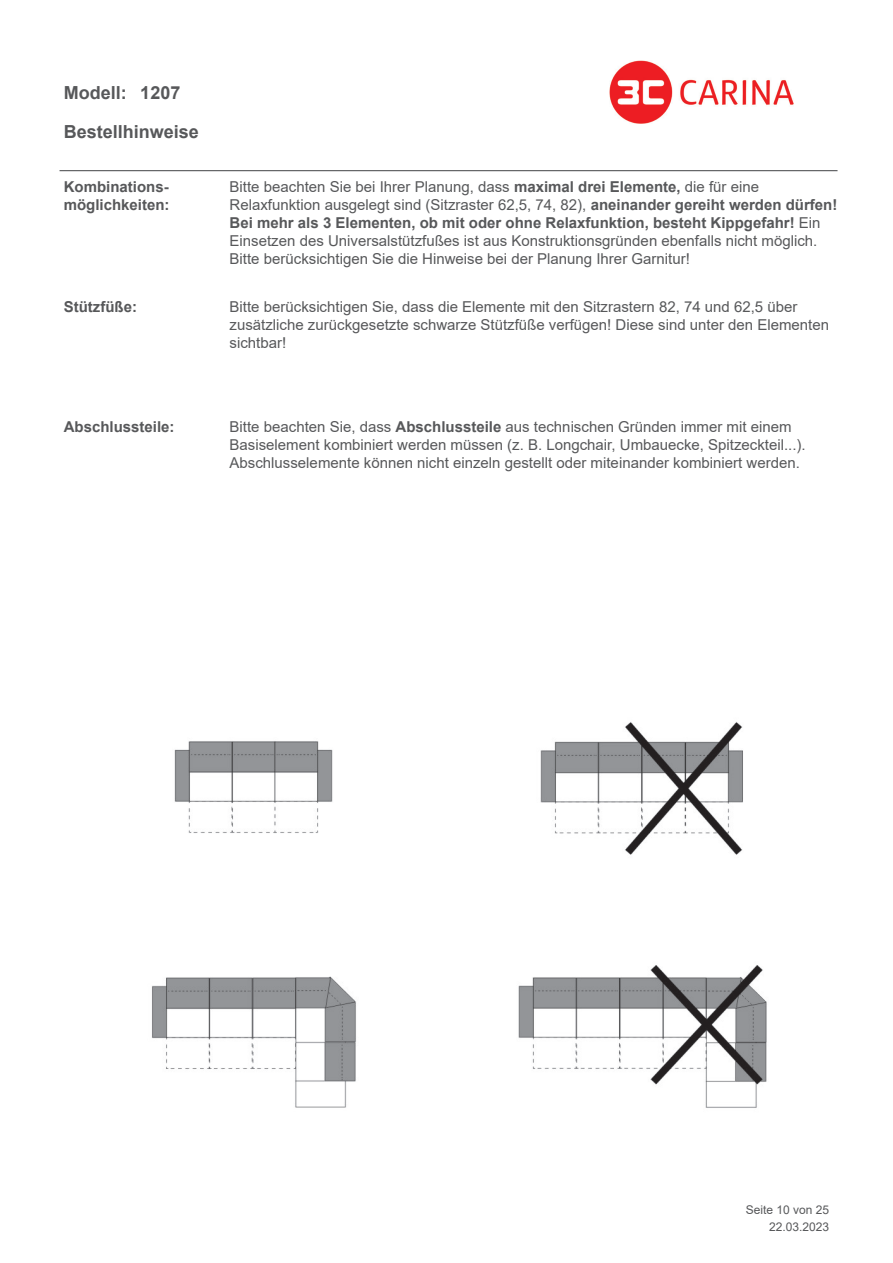
<style>
.page{position:relative;width:893px;height:1263px;background:#fff}
.page>*{position:absolute;margin:0;border:0;box-sizing:border-box;transform-origin:0 0}
.t1{font:700 18px "Arial";color:#57585a}
.t2{font:15px/18px "Arial";color:#57585a}
.t3{font:700 15px/18px "Arial";color:#57585a}
.t4{font:12px/17px "Arial";color:#57585a;text-align:right}
.s1{font-weight:700}
</style>
<div class="page">
<hr style="left:60px;top:170px;width:777px;height:1px;background:#57585a">
<img style="left:174px;top:741px;width:159px;height:92px">
<img style="left:540px;top:722px;width:203px;height:133px">
<img style="left:152px;top:976px;width:204px;height:132px">
<img style="left:518px;top:965px;width:249px;height:143px">
<img style="left:610px;top:60px;width:183px;height:63px">
<p class="t1" style="left:64px;top:80px;width:64px">Modell:</p>
<p class="t1" style="left:140px;top:80px;width:42px">1207</p>
<p class="t1" style="left:64px;top:119px;width:137px">Bestellhinweise</p>
<p class="t3" style="left:64px;top:177px;width:107px">Kombinations&shy;möglichkeiten:</p>
<p class="t2" style="left:230px;top:177px;width:609px">Bitte beachten Sie bei Ihrer Planung, dass <span class="s1">maximal drei Elemente,</span> die für eine Relaxfunktion ausgelegt sind (Sitzraster 62,5, 74, 82), <span class="s1">aneinander gereiht werden dürfen!<br>Bei mehr als 3 Elementen, ob mit oder ohne Relaxfunktion, besteht Kippgefahr!</span> Ein Einsetzen des Universalstützfußes ist aus Konstruktionsgründen ebenfalls nicht möglich.<br>Bitte berücksichtigen Sie die Hinweise bei der Planung Ihrer Garnitur!</p>
<p class="t3" style="left:64px;top:298px;width:75px">Stützfüße:</p>
<p class="t2" style="left:230px;top:298px;width:601px">Bitte berücksichtigen Sie, dass die Elemente mit den Sitzrastern 82, 74 und 62,5 über zusätzliche zurückgesetzte schwarze Stützfüße verfügen! Diese sind unter den Elementen sichtbar!</p>
<p class="t3" style="left:64px;top:418px;width:112px">Abschlussteile:</p>
<p class="t2" style="left:230px;top:418px;width:578px">Bitte beachten Sie, dass <span class="s1">Abschlussteile</span> aus technischen Gründen immer mit einem<br>Basiselement kombiniert werden müssen (z. B. Longchair, Umbauecke, Spitzeckteil...).<br>Abschlusselemente können nicht einzeln gestellt oder miteinander kombiniert werden.</p>
<p class="t4" style="left:746px;top:1201px;width:85px">Seite 10 von 25<br>22.03.2023</p>
</div>
